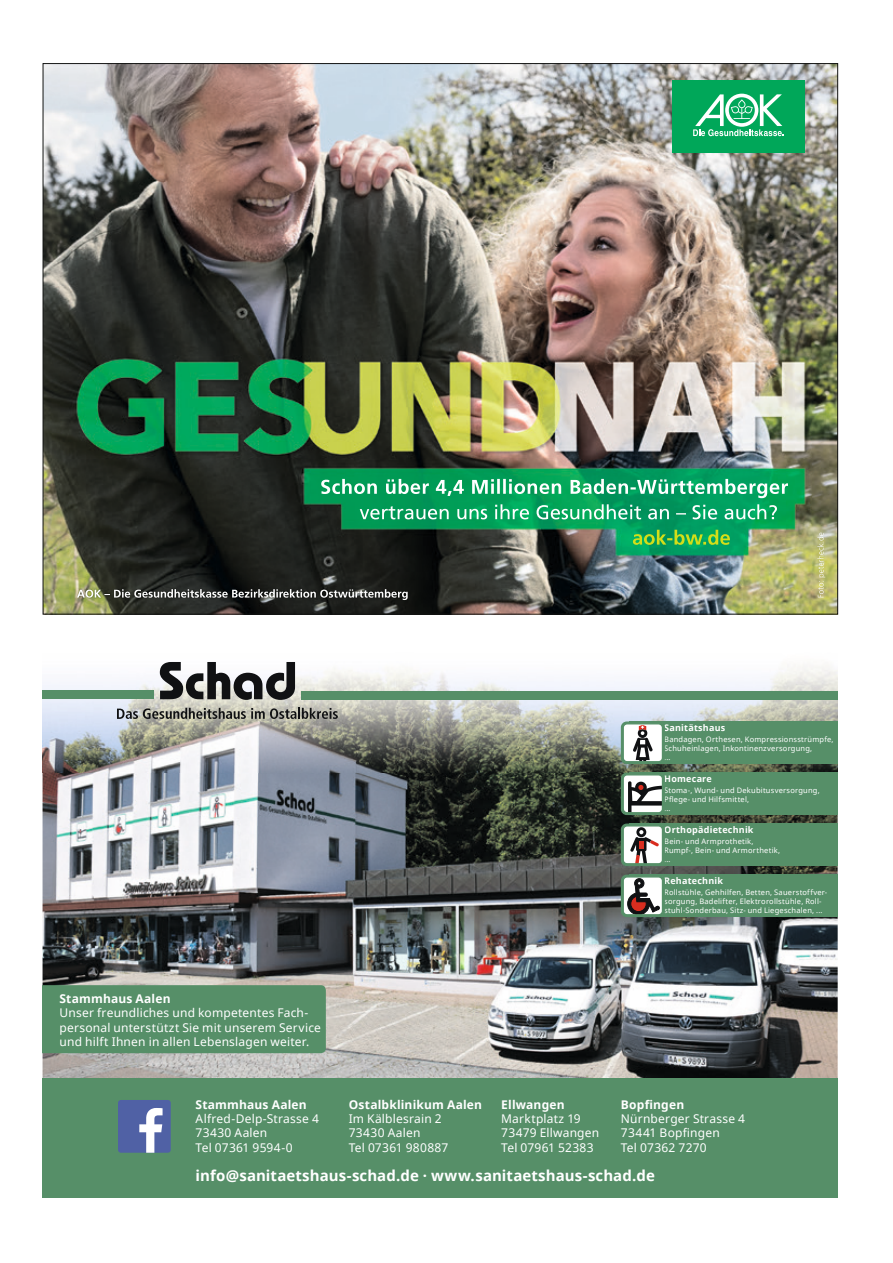
<style>
.page{position:relative;width:893px;height:1263px;background:#fff}
.page>*{position:absolute;margin:0;border:0;box-sizing:border-box;transform-origin:0 0}
.t1{font:700 15px "Noto Sans UI";letter-spacing:.005em;color:#fff}
.t2{font:12px/14.4px "Noto Sans";letter-spacing:.02em;color:#fff}
.t3{font:700 12px "Noto Sans";letter-spacing:.015em;color:#fff}
.t4{font:700 9px "Noto Sans";letter-spacing:.025em;color:#fff}
.t5{font:7.5px/9px "Noto Sans";letter-spacing:.03em;color:#fff}
</style>
<div class="page">
<img style="left:45px;top:65px;width:791px;height:547px">
<div style="left:672px;top:80px;width:133px;height:73px;background:#00a759"></div>
<svg style="left:693px;top:94px;width:91px;height:42px"></svg>
<svg style="left:321px;top:479px;width:467px;height:19px"></svg>
<svg style="left:360px;top:504px;width:417px;height:15px;background:#3eb582"></svg>
<svg style="left:633px;top:530px;width:97px;height:15px"></svg>
<svg style="left:817px;top:533px;width:8px;height:64px"></svg>
<svg style="left:77px;top:589px;width:331px;height:11px;background:#646660"></svg>
<img style="left:43px;top:772px;width:795px;height:307px">
<img style="left:43px;top:662px;width:795px;height:110px">
<div style="left:629px;top:874px;width:209px;height:43px;background:#568f68"></div>
<div style="left:629px;top:823px;width:209px;height:43px;background:#568f68"></div>
<div style="left:629px;top:772px;width:209px;height:43px;background:#568f68"></div>
<div style="left:43px;top:1079px;width:795px;height:119px;background:#568f68"></div>
<div style="left:118px;top:1100px;width:53px;height:53px;background:#5061a5;border-radius:3px"></div>
<svg style="left:139px;top:1108px;width:24px;height:45px"></svg>
<svg style="left:621px;top:772px;width:41px;height:43px"></svg>
<svg style="left:621px;top:874px;width:41px;height:43px"></svg>
<div style="left:629px;top:721px;width:209px;height:43px;background:#568f68"></div>
<svg style="left:621px;top:721px;width:41px;height:43px"></svg>
<svg style="left:621px;top:823px;width:41px;height:43px"></svg>
<svg style="left:160px;top:662px;width:135px;height:38px"></svg>
<svg style="left:117px;top:708px;width:221px;height:11px;background:#83847c"></svg>
<div style="left:43px;top:691px;width:111px;height:8px;background:#568f68"></div>
<div style="left:301px;top:691px;width:537px;height:8px;background:#568f68"></div>
<div style="left:43px;top:985px;width:283px;height:68px;background:#568f68"></div>
<p class="t4" style="left:664px;top:721px;width:63px">Sanitätshaus</p>
<p class="t5" style="left:664px;top:735px;width:171px">Bandagen, Orthesen, Kompressionsstrümpfe,<br>Schuheinlagen, Inkontinenzversorgung,<br>...</p>
<p class="t4" style="left:664px;top:772px;width:49px">Homecare</p>
<p class="t5" style="left:664px;top:786px;width:157px">Stoma-, Wund- und Dekubitusversorgung,<br>Pflege- und Hilfsmittel,<br>...</p>
<p class="t4" style="left:664px;top:823px;width:91px">Orthopädietechnik</p>
<p class="t5" style="left:664px;top:837px;width:117px">Bein- und Armprothetik,<br>Rumpf-, Bein- und Armorthetik, ...</p>
<h2 class="t3" style="left:60px;top:990px;width:113px">Stammhaus Aalen</h2>
<h2 class="t2" style="left:60px;top:1005px;width:263px">Unser freundliches und kompetentes Fach&shy;personal unterstützt Sie mit unserem Service und hilft Ihnen in allen Lebenslagen weiter.</h2>
<p class="t4" style="left:664px;top:874px;width:60px">Rehatechnik</p>
<p class="t5" style="left:664px;top:888px;width:165px">Rollstühle, Gehhilfen, Betten, Sauerstoffver&shy;sorgung, Badelifter, Elektrorollstühle, Roll&shy;stuhl-Sonderbau, Sitz- und Liegeschalen, ...</p>
<h2 class="t3" style="left:621px;top:1096px;width:65px">Bopfingen</h2>
<h2 class="t2" style="left:621px;top:1111px;width:126px">Nürnberger Strasse 4<br>73441 Bopfingen<br>Tel 07362 7270</h2>
<h1 class="t1" style="left:196px;top:1165px;width:461px">info@sanitaetshaus-schad.de · www.sanitaetshaus-schad.de</h1>
<h2 class="t3" style="left:196px;top:1096px;width:113px">Stammhaus Aalen</h2>
<h2 class="t2" style="left:196px;top:1111px;width:125px">Alfred-Delp-Strasse 4<br>73430 Aalen<br>Tel 07361 9594-0</h2>
<h2 class="t3" style="left:349px;top:1096px;width:135px">Ostalbklinikum Aalen</h2>
<h2 class="t2" style="left:349px;top:1111px;width:101px">Im Kälblesrain 2<br>73430 Aalen<br>Tel 07361 980887</h2>
<h2 class="t3" style="left:501px;top:1096px;width:65px">Ellwangen</h2>
<h2 class="t2" style="left:501px;top:1111px;width:100px">Marktplatz 19<br>73479 Ellwangen<br>Tel 07961 52383</h2>
</div>
